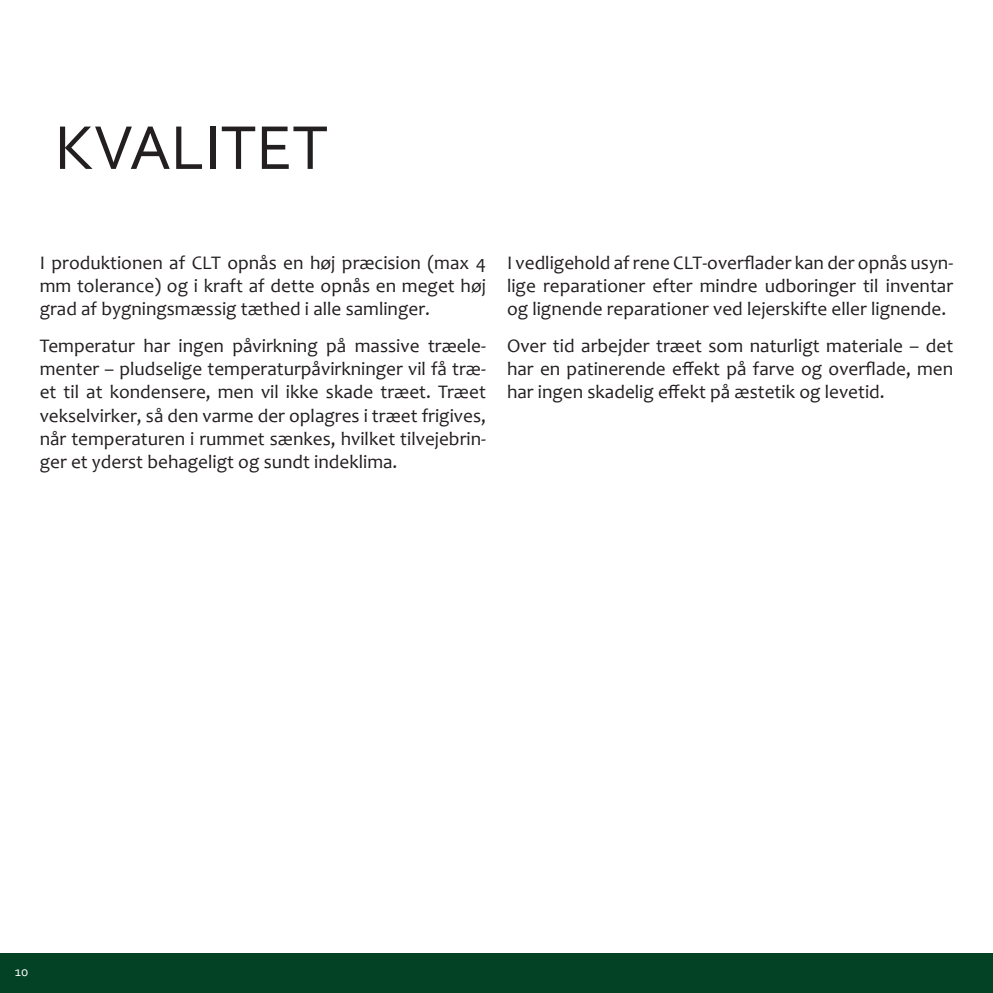
<style>
.page{position:relative;width:993px;height:993px;background:#fff}
.page>*{position:absolute;margin:0;border:0;box-sizing:border-box;transform-origin:0 0}
.t1{font:64.75px "Corbel";color:#231f20}
.t2{font:19.25px/23.1px "Candara";color:#231f20;text-align:justify}
.t3{font:14px "Corbel";color:#fff}
</style>
<div class="page">
<div style="left:0;top:952px;width:992px;height:40px;background:#034224"></div>
<p class="t1" style="left:55px;top:107px;width:275px">KVALITET</p>
<p class="t2" style="left:40px;top:251px;width:447px">I produktionen af CLT opnås en høj præcision (max 4 mm tolerance) og i kraft af dette opnås en meget høj grad af bygningsmæssig tæthed i alle samlinger.</p>
<p class="t2" style="left:40px;top:334px;width:447px">Temperatur har ingen påvirkning på massive træele&shy;menter – pludselige temperaturpåvirkninger vil få træ&shy;et til at kondensere, men vil ikke skade træet. Træet vekselvirker, så den varme der oplagres i træet frigives, når temperaturen i rummet sænkes, hvilket tilvejebrin&shy;ger et yderst behageligt og sundt indeklima.</p>
<p class="t2" style="left:507px;top:251px;width:447px">I vedligehold af rene CLT-overflader kan der opnås usyn&shy;lige reparationer efter mindre udboringer til inventar og lignende reparationer ved lejerskifte eller lignende.</p>
<p class="t2" style="left:507px;top:334px;width:447px">Over tid arbejder træet som naturligt materiale – det har en patinerende effekt på farve og overflade, men har ingen skadelig effekt på æstetik og levetid.</p>
<p class="t3" style="left:15px;top:962px;width:15px">10</p>
</div>
